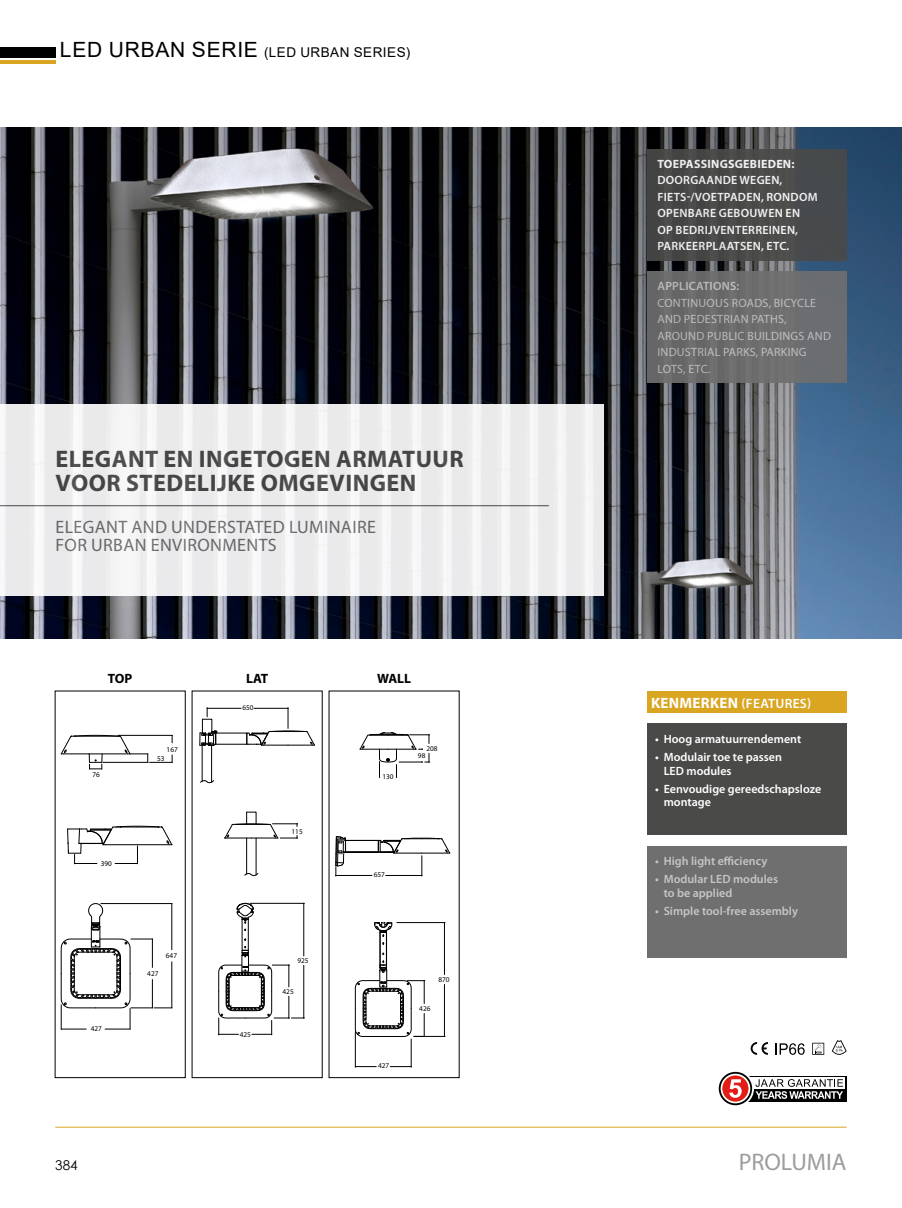
<style>
.page{position:relative;width:902px;height:1208px;background:#fff}
.page>*{position:absolute;margin:0;border:0;box-sizing:border-box;transform-origin:0 0}
.t1{font:700 24px/24px "Myriad Pro";letter-spacing:.02em;color:#4a4a49}
.t2{font:24px "Myriad Pro";color:#9d9d9c}
.t3{font:18px/18px "Myriad Pro";letter-spacing:.02em;color:#706f6f}
.t4{font:13.5px "Arial";letter-spacing:.035em;color:#000}
.t5{font:600 13.5px "Myriad Pro";letter-spacing:.02em;color:#fff}
.t6{font:700 13.5px "Myriad Pro";color:#000}
.t7{font:13.5px "Century Gothic";color:#000}
.t8{font:600 12px/16.5px "Myriad Pro";letter-spacing:.005em;color:#fff}
.t9{font:12px/16.5px "Myriad Pro";letter-spacing:.02em;color:#c6c6c6}
.t10{font:600 12px/13.5px "Myriad Pro";color:#c6c6c6}
.t11{font:700 12px "Myriad Pro";letter-spacing:.02em;color:#fff}
.t12{font:600 12px "Myriad Pro";letter-spacing:.02em;color:#c6c6c6}
.t13{font:7.2px "Myriad Pro";color:#000}
.s1{font-size:21px}
.s2{font-weight:700;font-size:15px}
</style>
<div class="page">
<hr style="left:55px;top:1126px;width:791px;height:1px;background:#daa521">
<hr style="left:0;top:61px;width:55px;height:3px;background:#daa521">
<div style="left:0;top:47px;width:55px;height:10px;background:#000"></div>
<img style="left:0;top:128px;width:901px;height:510px">
<div style="left:0;top:404px;width:604px;height:191px;background:linear-gradient(to right,#eeeff0,#edeeee)"></div>
<hr style="left:0;top:505px;width:549px;height:1px;background:#4a4a49">
<div style="left:646px;top:149px;width:200px;height:111px;background:#4a4a49"></div>
<div style="left:646px;top:271px;width:200px;height:112px;background:#706f6f"></div>
<div style="left:646px;top:723px;width:200px;height:112px;background:#4a4a49"></div>
<div style="left:646px;top:845px;width:200px;height:112px;background:#706f6f"></div>
<div style="left:646px;top:691px;width:200px;height:22px;background:#daa521"></div>
<svg style="left:775px;top:1043px;width:29px;height:11px"></svg>
<svg style="left:832px;top:1040px;width:14px;height:14px"></svg>
<svg style="left:812px;top:1042px;width:12px;height:12px"></svg>
<svg style="left:750px;top:1042px;width:17px;height:12px"></svg>
<div style="left:735px;top:1075px;width:111px;height:26px;background:#000"></div>
<div style="left:737px;top:1077px;width:107px;height:11px;background:#fff"></div>
<svg style="left:716px;top:1070px;width:38px;height:37px"></svg>
<svg style="left:718px;top:1071px;width:34px;height:34px"></svg>
<svg style="left:720px;top:1073px;width:30px;height:30px"></svg>
<div style="left:722px;top:1075px;width:26px;height:26px;background:#e41c18;border-radius:50%"></div>
<svg style="left:755px;top:1079px;width:88px;height:20px"></svg>
<svg style="left:729px;top:1079px;width:12px;height:18px"></svg>
<svg style="left:55px;top:690px;width:131px;height:388px"></svg>
<svg style="left:192px;top:690px;width:130px;height:388px"></svg>
<svg style="left:328px;top:690px;width:131px;height:388px"></svg>
<p class="t4" style="left:60px;top:43px;width:352px"><span class="s1">LED URBAN SERIE</span> (LED URBAN SERIES)</p>
<h1 class="t1" style="left:56px;top:447px;width:409px">ELEGANT EN INGETOGEN ARMATUUR<br>VOOR STEDELIJKE OMGEVINGEN</h1>
<h2 class="t3" style="left:55px;top:518px;width:322px">ELEGANT AND UNDERSTATED LUMINAIRE<br>FOR URBAN ENVIRONMENTS</h2>
<p class="t6" style="left:108px;top:671px;width:26px">TOP</p>
<p class="t6" style="left:246px;top:671px;width:24px">LAT</p>
<p class="t6" style="left:377px;top:671px;width:35px">WALL</p>
<p class="t13" style="left:92px;top:770px;width:9px">76</p>
<p class="t13" style="left:101px;top:859px;width:13px">390</p>
<p class="t13" style="left:91px;top:1025px;width:13px">427</p>
<p class="t13" style="left:167px;top:745px;width:13px">167</p>
<p class="t13" style="left:157px;top:754px;width:9px">53</p>
<p class="t13" style="left:166px;top:951px;width:13px">647</p>
<p class="t13" style="left:147px;top:969px;width:13px">427</p>
<p class="t13" style="left:242px;top:704px;width:13px">650</p>
<p class="t13" style="left:291px;top:827px;width:13px">115</p>
<p class="t13" style="left:240px;top:1030px;width:13px">425</p>
<p class="t13" style="left:297px;top:956px;width:13px">925</p>
<p class="t13" style="left:282px;top:987px;width:13px">425</p>
<p class="t13" style="left:382px;top:772px;width:13px">130</p>
<p class="t13" style="left:426px;top:744px;width:13px">208</p>
<p class="t13" style="left:418px;top:751px;width:9px">98</p>
<p class="t13" style="left:374px;top:870px;width:13px">657</p>
<p class="t13" style="left:378px;top:1061px;width:13px">427</p>
<p class="t13" style="left:438px;top:975px;width:13px">870</p>
<p class="t13" style="left:419px;top:1004px;width:13px">426</p>
<p class="t11" style="left:657px;top:157px;width:138px">TOEPASSINGSGEBIEDEN:</p>
<p class="t8" style="left:657px;top:172px;width:162px">DOORGAANDE WEGEN,<br>FIETS-/VOETPADEN, RONDOM<br>OPENBARE GEBOUWEN EN<br>OP BEDRIJVENTERREINEN,<br>PARKEERPLAATSEN, ETC.</p>
<p class="t12" style="left:657px;top:279px;width:83px">APPLICATIONS:</p>
<p class="t9" style="left:657px;top:295px;width:175px">CONTINUOUS ROADS, BICYCLE<br>AND PEDESTRIAN PATHS,<br>AROUND PUBLIC BUILDINGS AND<br>INDUSTRIAL PARKS, PARKING<br>LOTS, ETC.</p>
<p class="t5" style="left:651px;top:696px;width:162px"><span class="s2">KENMERKEN</span> (FEATURES)</p>
<p class="t8" style="left:655px;top:731px;width:147px">• Hoog armatuurrendement</p>
<p class="t8" style="left:663px;top:750px;width:120px;line-height:13.5px;text-indent:-9px">• Modulair toe te passen<br>LED modules</p>
<p class="t8" style="left:663px;top:782px;width:159px;line-height:13.5px;text-indent:-9px">• Eenvoudige gereedschapsloze montage</p>
<p class="t10" style="left:655px;top:854px;width:114px">• High light efficiency</p>
<p class="t10" style="left:663px;top:872px;width:116px;text-indent:-9px">• Modular LED modules to be applied</p>
<p class="t10" style="left:655px;top:904px;width:144px">• Simple tool-free assembly</p>
<p class="t7" style="left:55px;top:1155px;width:24px">384</p>
<h1 class="t2" style="left:738px;top:1148px;width:109px">PROLUMIA</h1>
</div>
